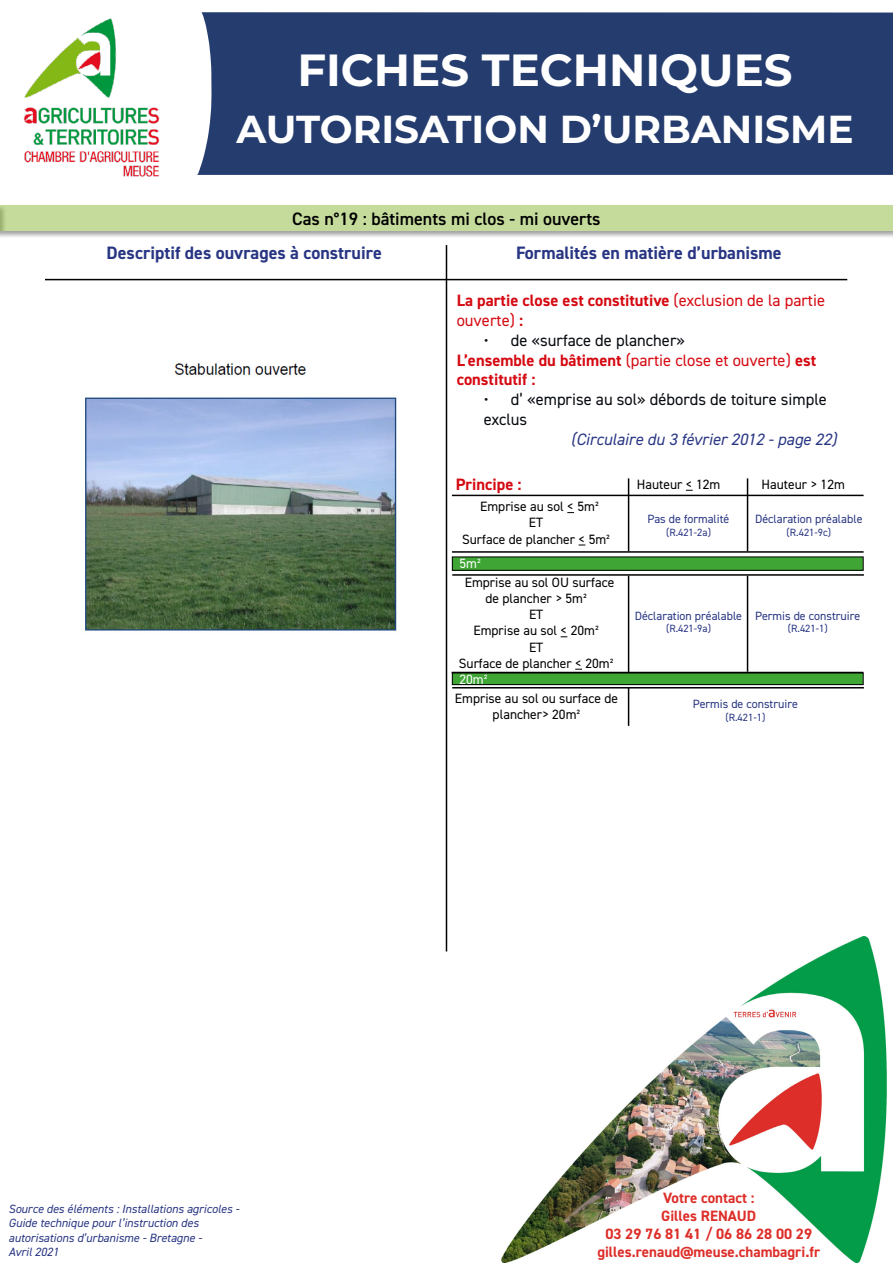
<style>
.page{position:relative;width:893px;height:1263px;background:#fff}
.page>*{position:absolute;margin:0;border:0;box-sizing:border-box;transform-origin:0 0}
.t1{font:700 45px "Montserrat";color:#fff}
.t2{font:700 39px "Montserrat";color:#fff}
.t3{font:700 18px "DIN2014";color:#283583}
.t4{font:600 18px "DIN2014";color:#000}
.t5{font:700 16.5px/19.8px "DIN2014";color:#d50911}
.t6{font:16.5px/19.8px "DIN2014";color:#060a0f}
.t7{font:italic 16.5px "DIN2014";color:#283583}
.t8{font:700 15px/18px "DIN2014";color:#dd2e29;text-align:center}
.t9{font:13.5px/16.2px "DIN2014";color:#000;text-align:center}
.t10{font:13.5px "DIN2014";color:#fff}
.t11{font:italic 12px/14.4px "DIN2014";color:#283583}
.t12{font:12px "DIN2014";color:#283583}
.t13{font:10.5px "DIN2014";color:#283583}
.s1{font-weight:400}
.s2{font-weight:400;color:#060a0f}
</style>
<div class="page">
<div style="left:197px;top:12px;width:696px;height:163px;background:#253c6e"></div>
<img style="left:23px;top:18px;width:137px;height:159px">
<div style="left:0;top:204px;width:893px;height:34px;background:#000;opacity:.75"></div>
<div style="left:1px;top:205px;width:892px;height:26px;background:#c5db9c"></div>
<hr style="left:446px;top:245px;width:1px;height:706px;background:#000">
<hr style="left:45px;top:279px;width:802px;height:1px;background:#000">
<div style="left:452px;top:557px;width:411px;height:13px;background:#3fa535"></div>
<div style="left:452px;top:556px;width:412px;height:15px;border:1px solid #000"></div>
<div style="left:452px;top:673px;width:411px;height:12px;background:#3fa535"></div>
<div style="left:452px;top:672px;width:412px;height:13px;border:1px solid #000"></div>
<hr style="left:452px;top:495px;width:412px;height:1px;background:#000">
<hr style="left:452px;top:551px;width:412px;height:2px;background:#000">
<hr style="left:452px;top:574px;width:412px;height:2px;background:#000">
<hr style="left:452px;top:672px;width:411px;height:1px;background:#000">
<hr style="left:452px;top:687px;width:412px;height:1px;background:#000">
<hr style="left:747px;top:478px;width:1px;height:73px;background:#000">
<hr style="left:747px;top:576px;width:1px;height:96px;background:#000">
<hr style="left:628px;top:478px;width:1px;height:73px;background:#000">
<hr style="left:628px;top:576px;width:1px;height:96px;background:#000">
<hr style="left:628px;top:687px;width:1px;height:39px;background:#000">
<img style="left:85px;top:362px;width:312px;height:269px">
<img style="left:501px;top:937px;width:386px;height:325px">
<h1 class="t1" style="left:297px;top:37px;width:497px">FICHES TECHNIQUES</h1>
<h2 class="t2" style="left:236px;top:101px;width:618px">AUTORISATION D’URBANISME</h2>
<h3 class="t4" style="left:292px;top:206px;width:310px">Cas n°19 : bâtiments mi clos - mi ouverts</h3>
<h3 class="t3" style="left:107px;top:241px;width:277px">Descriptif des ouvrages à construire</h3>
<h3 class="t3" style="left:516px;top:241px;width:267px">Formalités en matière d’urbanisme</h3>
<p class="t5" style="left:457px;top:290px;width:370px">La partie close est constitutive <span class="s1">(exclusion de la partie ouverte)</span> :</p>
<p class="t5" style="left:457px;top:330px;width:361px;text-indent:27px"><span class="s2">• de «surface de plancher»<br></span>L’ensemble du bâtiment <span class="s1">(partie close et ouverte)</span> est constitutif :</p>
<p class="t6" style="left:484px;top:389px;width:345px">• d’ «emprise au sol» débords de toiture simple exclus</p>
<p class="t7" style="left:571px;top:429px;width:267px">(Circulaire du 3 février 2012 - page 22)</p>
<p class="t9" style="left:637px;top:476px;width:85px">Hauteur &lt; 12m</p>
<p class="t9" style="left:761px;top:476px;width:85px">Hauteur &gt; 12m</p>
<p class="t9" style="left:462px;top:498px;width:149px">Emprise au sol &lt; 5m²<br>ET<br>Surface de plancher &lt; 5m²</p>
<p class="t9" style="left:459px;top:574px;width:157px">Emprise au sol OU surface de plancher &gt; 5m²<br>ET<br>Emprise au sol &lt; 20m²<br>ET<br>Surface de plancher &lt; 20m²</p>
<p class="t5" style="left:456px;top:474px;width:67px">Principe :</p>
<p class="t12" style="left:648px;top:511px;width:83px">Pas de formalité</p>
<p class="t13" style="left:666px;top:525px;width:46px">(R.421-2a)</p>
<p class="t12" style="left:755px;top:511px;width:109px">Déclaration préalable</p>
<p class="t13" style="left:787px;top:525px;width:46px">(R.421-9c)</p>
<p class="t10" style="left:459px;top:555px;width:23px">5m²</p>
<p class="t12" style="left:635px;top:608px;width:109px">Déclaration préalable</p>
<p class="t13" style="left:666px;top:622px;width:46px">(R.421-9a)</p>
<p class="t12" style="left:755px;top:608px;width:107px">Permis de construire</p>
<p class="t13" style="left:788px;top:622px;width:41px">(R.421-1)</p>
<p class="t11" style="left:9px;top:1201px;width:232px">Source des éléments : Installations agricoles - Guide technique pour l’instruction des autorisations d’urbanisme - Bretagne -<br>Avril 2021</p>
<p class="t10" style="left:459px;top:671px;width:30px">20m²</p>
<p class="t9" style="left:455px;top:690px;width:165px">Emprise au sol ou surface de plancher&gt; 20m²</p>
<p class="t12" style="left:693px;top:697px;width:107px">Permis de construire</p>
<p class="t13" style="left:725px;top:711px;width:41px">(R.421-1)</p>
<p class="t8" style="left:597px;top:1188px;width:224px">Votre contact :<br>Gilles RENAUD<br>03 29 76 81 41 / 06 86 28 00 29 gilles.renaud@meuse.chambagri.fr</p>
</div>
